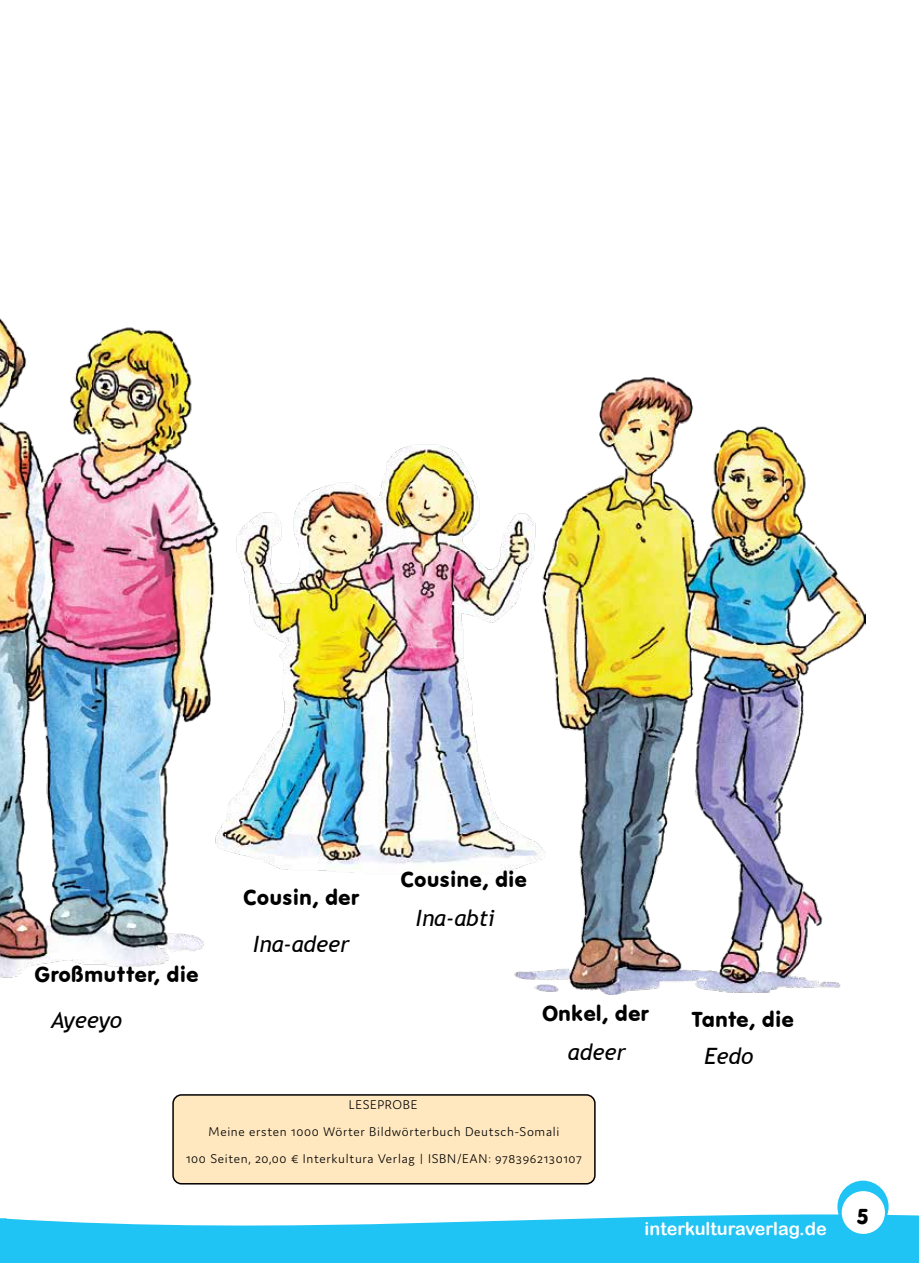
<style>
.page{position:relative;width:919px;height:1263px;background:#fff}
.page>*{position:absolute;margin:0;border:0;box-sizing:border-box;transform-origin:0 0}
.t1{font:22.5px "VAG Round";color:#000}
.t2{font:italic 22.5px "Trebuchet MS";color:#000}
.t3{font:18px "Arial Rounded MT Bold";color:#fff}
.t4{font:300 13.5px/27px "Domus";letter-spacing:.05em;color:#000;text-align:center}
</style>
<div class="page">
<svg style="left:0;top:1181px;width:918px;height:82px;fill:#20c4f4"></svg>
<div style="left:841px;top:1191px;width:43px;height:43px;background:#fff;border-radius:50%"></div>
<img style="left:0;top:318px;width:865px;height:677px">
<div style="left:173px;top:1095px;width:422px;height:89px;background:#ffe8bf;border-radius:9px"></div>
<div style="left:172px;top:1094px;width:423px;height:90px;border:2px solid #000;border-radius:9px"></div>
<h1 class="t1" style="left:35px;top:961px;width:166px">Großmutter, die</h1>
<h1 class="t1" style="left:243px;top:884px;width:118px">Cousin, der</h1>
<h1 class="t2" style="left:253px;top:931px;width:98px">Ina-adeer</h1>
<h1 class="t1" style="left:400px;top:866px;width:128px">Cousine, die</h1>
<h1 class="t2" style="left:416px;top:905px;width:81px">Ina-abti</h1>
<h1 class="t1" style="left:542px;top:1000px;width:109px">Onkel, der</h1>
<h1 class="t2" style="left:51px;top:1007px;width:73px">Ayeeyo</h1>
<h1 class="t1" style="left:691px;top:1007px;width:104px">Tante, die</h1>
<h1 class="t2" style="left:568px;top:1039px;width:59px">adeer</h1>
<h1 class="t2" style="left:704px;top:1043px;width:50px">Eedo</h1>
<p class="t4" style="left:186px;top:1091px;width:397px">LESEPROBE<br>Meine ersten 1000 Wörter Bildwörterbuch Deutsch-Somali<br>100 Seiten, 20,00 € Interkultura Verlag | ISBN/EAN: 9783962130107</p>
<h2 class="t3" style="left:644px;top:1218px;width:184px">interkulturaverlag.de</h2>
<h1 class="t1" style="left:856px;top:1204px;width:14px">5</h1>
</div>
